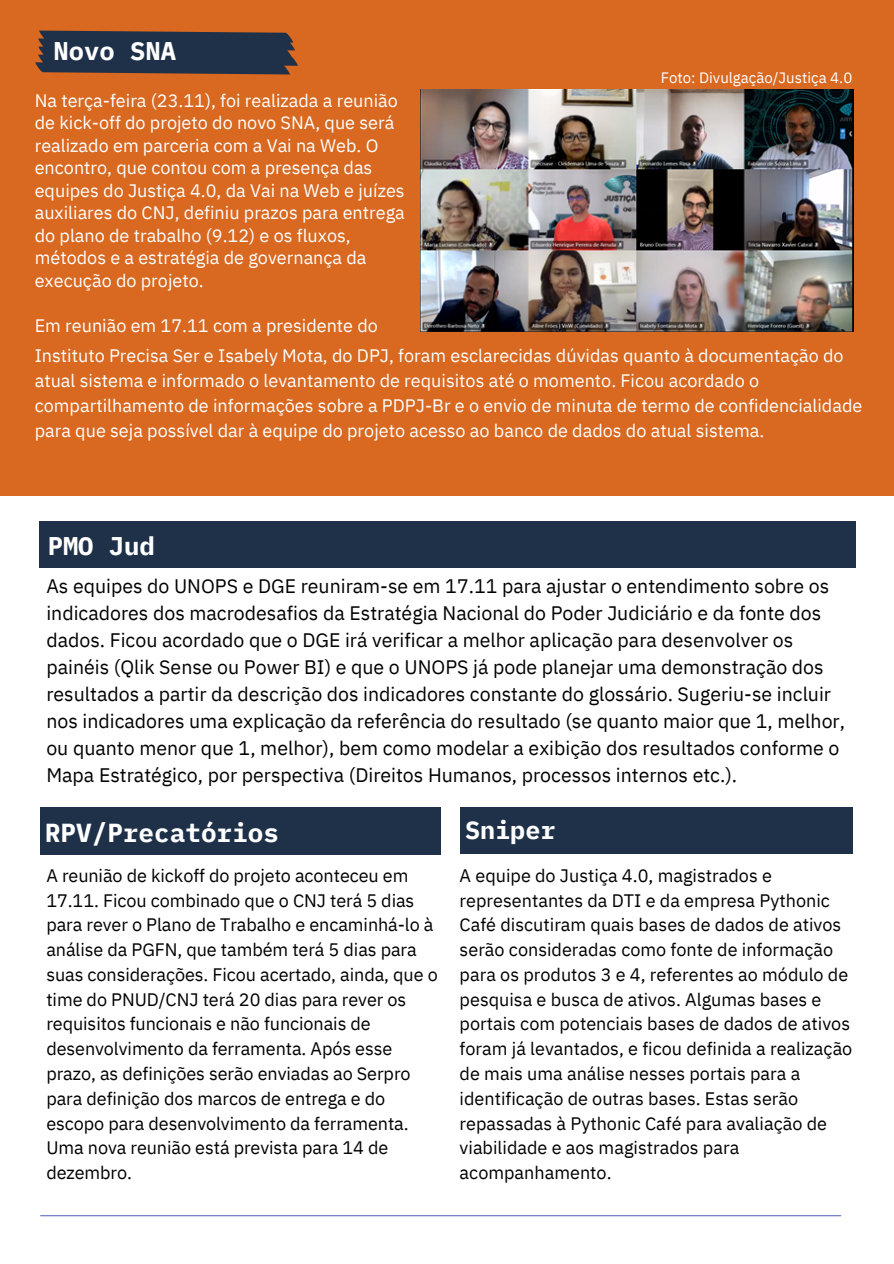
<style>
.page{position:relative;width:894px;height:1264px;background:#fff}
.page>*{position:absolute;margin:0;border:0;box-sizing:border-box;transform-origin:0 0}
.t1{font:700 25.95px "IBM Plex Mono";color:#fff}
.t2{font:700 25.5px "IBM Plex Mono";color:#fff}
.t3{font:700 25.2px "IBM Plex Mono";color:#fff}
.t4{font:19.5px/27px "IBM Plex Sans";color:#000}
.t5{font:18px/24.8px "IBM Plex Sans";color:#000}
.t6{font:18px/22.5px "IBM Plex Sans";color:#fff}
.t7{font:15px "IBM Plex Sans";color:#fff}
</style>
<div class="page">
<div style="left:0;top:0;width:893px;height:496px;background:#d96820"></div>
<div style="left:39px;top:521px;width:816px;height:47px;background:#1e3148"></div>
<div style="left:40px;top:807px;width:400px;height:47px;background:#1e3148"></div>
<div style="left:459px;top:807px;width:393px;height:47px;background:#1e3148"></div>
<svg style="left:35px;top:31px;width:263px;height:43px;background:#2c3544"></svg>
<hr style="left:41px;top:1215px;width:799px;height:1px;background:#646cc6">
<img style="left:420px;top:89px;width:433px;height:242px">
<p class="t2" style="left:54px;top:34px;width:124px">Novo SNA</p>
<p class="t6" style="left:35px;top:88px;width:371px">Na terça-feira (23.11), foi realizada a reunião de kick-off do projeto do novo SNA, que será realizado em parceria com a Vai na Web. O encontro, que contou com a presença das equipes do Justiça 4.0, da Vai na Web e juízes auxiliares do CNJ, definiu prazos para entrega do plano de trabalho (9.12) e os fluxos, métodos e a estratégia de governança da execução do projeto.</p>
<p class="t6" style="left:35px;top:314px;width:344px">Em reunião em 17.11 com a presidente do</p>
<p class="t7" style="left:660px;top:68px;width:193px">Foto: Divulgação/Justiça 4.0</p>
<p class="t6" style="left:35px;top:343px;width:828px;line-height:24.8px">Instituto Precisa Ser e Isabely Mota, do DPJ, foram esclarecidas dúvidas quanto à documentação do atual sistema e informado o levantamento de requisitos até o momento. Ficou acordado o compartilhamento de informações sobre a PDPJ-Br e o envio de minuta de termo de confidencialidade para que seja possível dar à equipe do projeto acesso ao banco de dados do atual sistema.</p>
<p class="t2" style="left:48px;top:529px;width:109px">PMO Jud</p>
<p class="t4" style="left:46px;top:572px;width:800px">As equipes do UNOPS e DGE reuniram-se em 17.11 para ajustar o entendimento sobre os indicadores dos macrodesafios da Estratégia Nacional do Poder Judiciário e da fonte dos dados. Ficou acordado que o DGE irá verificar a melhor aplicação para desenvolver os painéis (Qlik Sense ou Power BI) e que o UNOPS já pode planejar uma demonstração dos resultados a partir da descrição dos indicadores constante do glossário. Sugeriu-se incluir nos indicadores uma explicação da referência do resultado (se quanto maior que 1, melhor, ou quanto menor que 1, melhor), bem como modelar a exibição dos resultados conforme o Mapa Estratégico, por perspectiva (Direitos Humanos, processos internos etc.).</p>
<p class="t1" style="left:45px;top:815px;width:235px">RPV/Precatórios</p>
<p class="t3" style="left:465px;top:813px;width:92px">Sniper</p>
<p class="t5" style="left:46px;top:862px;width:393px">A reunião de kickoff do projeto aconteceu em 17.11. Ficou combinado que o CNJ terá 5 dias para rever o Plano de Trabalho e encaminhá-lo à análise da PGFN, que também terá 5 dias para suas considerações. Ficou acertado, ainda, que o time do PNUD/CNJ terá 20 dias para rever os requisitos funcionais e não funcionais de desenvolvimento da ferramenta. Após esse prazo, as definições serão enviadas ao Serpro para definição dos marcos de entrega e do escopo para desenvolvimento da ferramenta.<br>Uma nova reunião está prevista para 14 de dezembro.</p>
<p class="t5" style="left:459px;top:862px;width:394px">A equipe do Justiça 4.0, magistrados e representantes da DTI e da empresa Pythonic Café discutiram quais bases de dados de ativos serão consideradas como fonte de informação para os produtos 3 e 4, referentes ao módulo de pesquisa e busca de ativos. Algumas bases e portais com potenciais bases de dados de ativos foram já levantados, e ficou definida a realização de mais uma análise nesses portais para a identificação de outras bases. Estas serão repassadas à Pythonic Café para avaliação de viabilidade e aos magistrados para acompanhamento.</p>
</div>
